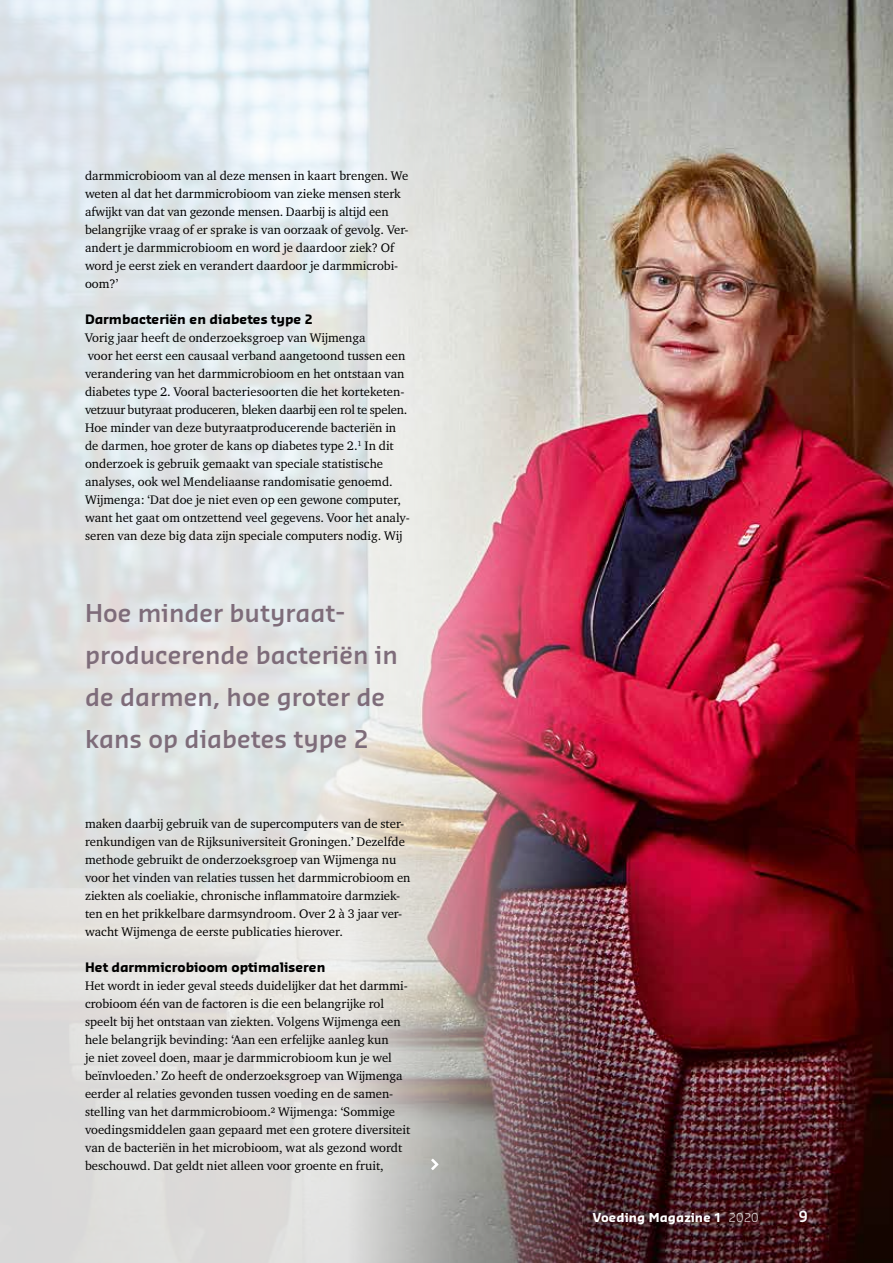
<style>
.page{position:relative;width:893px;height:1263px;background:#fff}
.page>*{position:absolute;margin:0;border:0;box-sizing:border-box;transform-origin:0 0}
.t1{font:600 24px/42px "Sansa Std";color:#7e6c7a}
.t2{font:600 15px "Sansa Std";color:#fff}
.t3{font:12.75px/18px "Charter ITC Std";color:#000}
.t4{font:700 12.75px "Sansa Std";color:#000}
.t5{font:700 12px "Sansa Std";letter-spacing:.01em;color:#fff}
.s1{font-weight:300}
</style>
<div class="page">
<img style="left:621px;top:0;width:272px;height:1263px">
<img style="left:0;top:0;width:621px;height:1263px">
<svg style="left:431px;top:1158px;width:8px;height:12px"></svg>
<p class="t3" style="left:85px;top:166px;width:325px">darmmicrobioom van al deze mensen in kaart brengen. We weten al dat het darmmicrobioom van zieke mensen sterk afwijkt van dat van gezonde mensen. Daarbij is altijd een belangrijke vraag of er sprake is van oorzaak of gevolg. Ver&shy;andert je darmmicrobioom en word je daardoor ziek? Of word je eerst ziek en verandert daardoor je darmmicrobi&shy;oom?’</p>
<p class="t4" style="left:85px;top:311px;width:229px">Darmbacteriën en diabetes type 2</p>
<p class="t3" style="left:85px;top:328px;width:326px">Vorig jaar heeft de onderzoeksgroep van Wijmenga<br>voor het eerst een causaal verband aangetoond tussen een verandering van het darmmicrobioom en het ontstaan van diabetes type 2. Vooral bacteriesoorten die het korteketen&shy;vetzuur butyraat produceren, bleken daarbij een rol te spelen.<br>Hoe minder van deze butyraatproducerende bacteriën in de darmen, hoe groter de kans op diabetes type 2.<sup>1</sup> In dit onderzoek is gebruik gemaakt van speciale statistische analyses, ook wel Mendeliaanse randomisatie genoemd.<br>Wijmenga: ‘Dat doe je niet even op een gewone computer, want het gaat om ontzettend veel gegevens. Voor het analy&shy;seren van deze big data zijn speciale computers nodig. Wij</p>
<h1 class="t1" style="left:85px;top:591px;width:314px">Hoe minder butyraat&shy;producerende bacteriën in de darmen, hoe groter de kans op diabetes type 2</h1>
<p class="t3" style="left:85px;top:814px;width:327px">maken daarbij gebruik van de supercomputers van de ster&shy;renkundigen van de Rijksuniversiteit Groningen.’ Dezelfde methode gebruikt de onderzoeksgroep van Wijmenga nu voor het vinden van relaties tussen het darmmicrobioom en ziekten als coeliakie, chronische inflammatoire darmziek&shy;ten en het prikkelbare darmsyndroom. Over 2 à 3 jaar ver&shy;wacht Wijmenga de eerste publicaties hierover.</p>
<p class="t4" style="left:85px;top:959px;width:242px">Het darmmicrobioom optimaliseren</p>
<p class="t3" style="left:85px;top:976px;width:327px">Het wordt in ieder geval steeds duidelijker dat het darmmi&shy;crobioom één van de factoren is die een belangrijke rol speelt bij het ontstaan van ziekten. Volgens Wijmenga een hele belangrijk bevinding: ‘Aan een erfelijke aanleg kun<br>je niet zoveel doen, maar je darmmicrobioom kun je wel beïnvloeden.’ Zo heeft de onderzoeksgroep van Wijmenga eerder al relaties gevonden tussen voeding en de samen&shy;stelling van het darmmicrobioom.2 Wijmenga: ‘Sommige voedingsmiddelen gaan gepaard met een grotere diversiteit van de bacteriën in het microbioom, wat als gezond wordt beschouwd. Dat geldt niet alleen voor groente en fruit,</p>
<p class="t5" style="left:592px;top:1210px;width:168px">Voeding Magazine 1 <span class="s1">2020</span></p>
<p class="t2" style="left:798px;top:1206px;width:11px">9</p>
</div>
